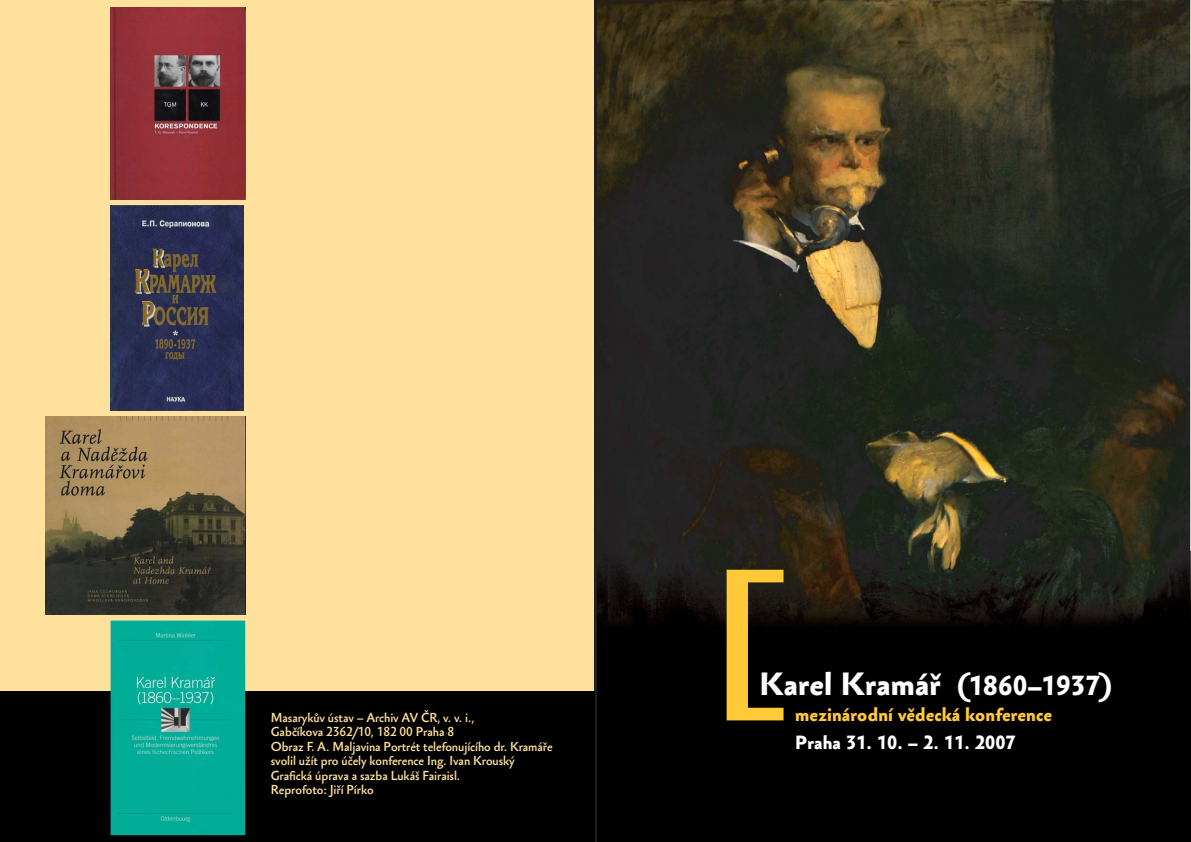
<style>
.page{position:relative;width:1191px;height:842px;background:#fff}
.page>*{position:absolute;margin:0;border:0;box-sizing:border-box;transform-origin:0 0}
.t1{font:700 127px "Sebastian Medium Pro";color:#ffc938}
.t2{font:700 29.6px "Sebastian Medium Pro";letter-spacing:.01em;color:#fff}
.t3{font:700 17.6px "Sebastian Medium Pro";letter-spacing:.01em;color:#ffc938}
.t4{font:700 17.6px "Sebastian Medium Pro";letter-spacing:.01em;color:#fff}
.t5{font:12px/14.4px "Sebastian Medium Pro";letter-spacing:-.005em;color:#ffe19e}
.s1{font-size:25.4px}
</style>
<div class="page">
<img style="left:597px;top:0;width:593px;height:552px">
<svg style="left:1190px;top:552px;width:1px;height:98px"></svg>
<img style="left:597px;top:552px;width:593px;height:98px">
<div style="left:597px;top:650px;width:594px;height:192px;background:#000"></div>
<div style="left:0;top:0;width:594px;height:842px;background:#ffe19e"></div>
<hr style="left:594px;top:0;width:3px;height:842px;background:#231f20">
<div style="left:0;top:692px;width:594px;height:150px;background:#000"></div>
<img style="left:111px;top:7px;width:134px;height:193px">
<img style="left:45px;top:416px;width:200px;height:198px">
<img style="left:111px;top:621px;width:134px;height:214px">
<img style="left:111px;top:205px;width:133px;height:205px">
<p class="t5" style="left:271px;top:711px;width:283px">Masarykův ústav – Archiv AV ČR, v. v. i.,<br>Gabčíkova 2362/10, 182 00 Praha 8<br>Obraz F. A. Maljavina Portrét telefonujícího dr. Kramáře svolil užít pro účely konference Ing. Ivan Krouský Grafická úprava a sazba Lukáš Fairaisl.<br>Reprofoto: Jiří Pírko</p>
<h1 class="t1" style="left:715px;top:578px;width:61px">[</h1>
<h2 class="t2" style="left:759px;top:672px;width:355px">Karel Kramář <span class="s1">(1860–1937)</span></h2>
<h3 class="t3" style="left:795px;top:707px;width:258px">mezinárodní vědecká konference</h3>
<h3 class="t4" style="left:795px;top:735px;width:222px">Praha 31. 10. – 2. 11. 2007</h3>
</div>
